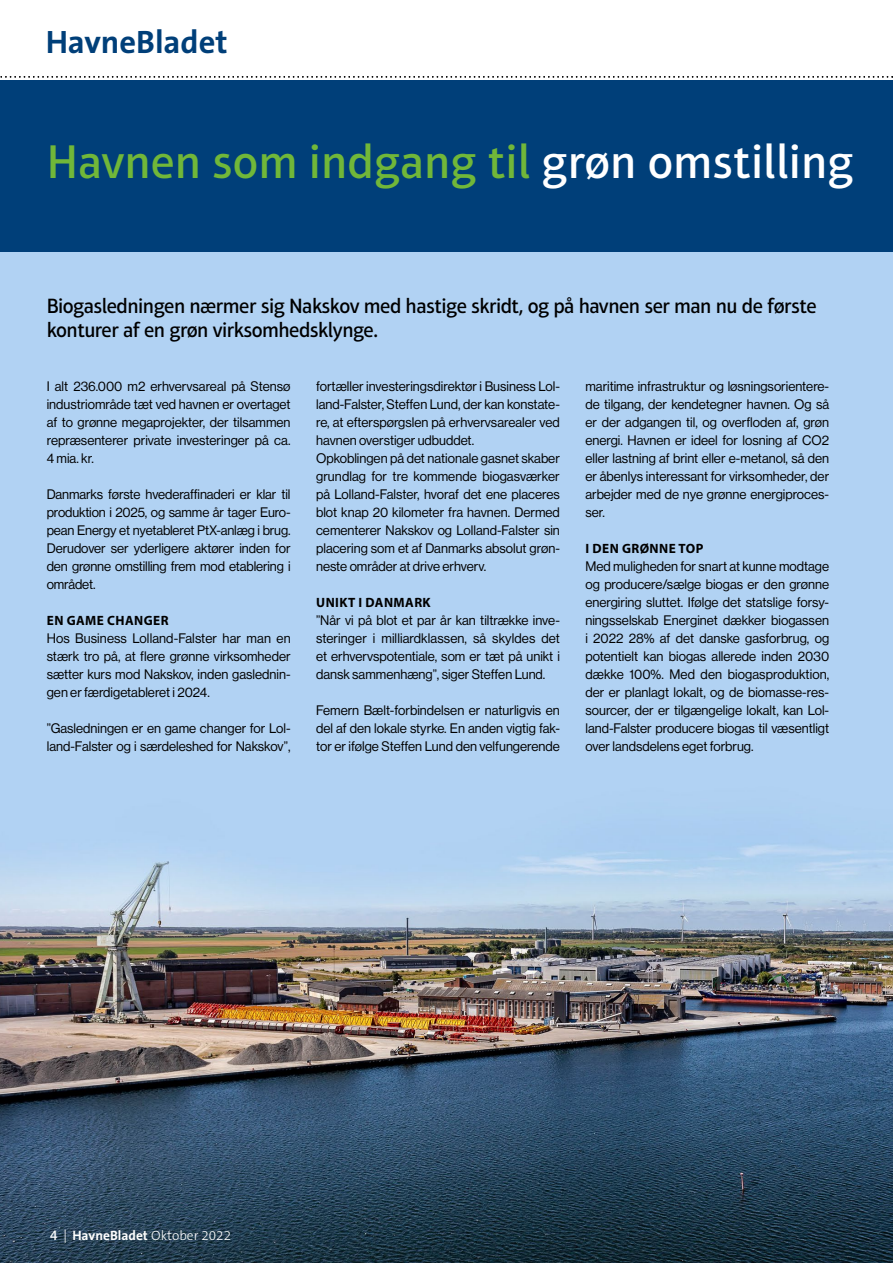
<style>
.page{position:relative;width:893px;height:1263px;background:#fff}
.page>*{position:absolute;margin:0;border:0;box-sizing:border-box;transform-origin:0 0}
.t1{font:500 48px "Aptifer Sans LTW01";color:#71b739}
.t2{font:700 32.55px "The Sans OT7";color:#003f79}
.t3{font:500 21px/24px "Aptifer Sans LTW01";letter-spacing:-.025em;color:#000}
.t4{font:13.5px/18px "N Haas Grotesk DS Pro 55 Rg";color:#000;text-align:justify}
.t5{font:700 13.5px "Myriad Pro";letter-spacing:.03em;color:#000}
.t6{font:700 13.5px "The Sans OT7";color:#fff}
.s1{color:#fff}
.s2{font-family:"Helvetica Neue LT Std";font-weight:500}
.s3{font-family:"Helvetica Neue LT Std";font-weight:300}
.s4{font-family:"The Sans OT3";font-weight:300}
</style>
<div class="page">
<div style="left:0;top:80px;width:893px;height:172px;background:#003f79"></div>
<img style="left:0;top:252px;width:893px;height:1011px">
<svg style="left:0;top:76px;width:893px;height:2px"></svg>
<h2 class="t2" style="left:46px;top:21px;width:183px">HavneBladet</h2>
<h1 class="t1" style="left:47px;top:134px;width:808px">Havnen som indgang til <span class="s1">grøn omstilling</span></h1>
<h3 class="t3" style="left:47px;top:294px;width:771px">Biogasledningen nærmer sig Nakskov med hastige skridt, og på havnen ser man nu de første konturer af en grøn virksomhedsklynge.</h3>
<p class="t4" style="left:316px;top:377px;width:245px;text-align:left">fortæller investeringsdirektør i Business Lol&shy;land-Falster, Steffen Lund, der kan konstate&shy;re, at efterspørgslen på erhvervsarealer ved havnen overstiger udbuddet.<br>Opkoblingen på det nationale gasnet skaber grundlag for tre kommende biogasværker på Lolland-Falster, hvoraf det ene placeres blot knap 20 kilometer fra havnen. Dermed cementerer Nakskov og Lolland-Falster sin placering som et af Danmarks absolut grøn&shy;neste områder at drive erhverv.</p>
<p class="t5" style="left:316px;top:595px;width:116px">UNIKT I DANMARK</p>
<p class="t4" style="left:316px;top:611px;width:245px">”Når vi på blot et par år kan tiltrække inve&shy;steringer i milliardklassen, så skyldes det et erhvervspotentiale, som er tæt på unikt i dansk sammenhæng”, siger Steffen Lund.</p>
<p class="t4" style="left:316px;top:701px;width:245px">Femern Bælt-forbindelsen er naturligvis en del af den lokale styrke. En anden vigtig fak&shy;tor er ifølge Steffen Lund den velfungerende</p>
<p class="t4" style="left:47px;top:377px;width:245px">I alt 236.000 m2 erhvervsareal på Stensø industriområde tæt ved havnen er overtaget af to grønne megaprojekter, der tilsammen repræsenterer private investeringer på ca.<br>4 mia. kr.</p>
<p class="t4" style="left:47px;top:485px;width:245px">Danmarks første hvederaffinaderi er klar til produktion i 2025, og samme år tager Euro&shy;pean Energy et nyetableret PtX-anlæg i brug.<br>Derudover ser yderligere aktører inden for den grønne omstilling frem mod etablering i området.</p>
<p class="t5" style="left:47px;top:613px;width:123px">EN GAME CHANGER</p>
<p class="t4" style="left:47px;top:629px;width:245px">Hos Business Lolland-Falster har man en stærk tro på, at flere grønne virksomheder sætter kurs mod Nakskov, inden gaslednin&shy;gen er færdigetableret i 2024.</p>
<p class="t4" style="left:47px;top:719px;width:245px">”Gasledningen er en game changer for Lol&shy;land-Falster og i særdeleshed for Nakskov”,</p>
<p class="t4" style="left:585px;top:377px;width:245px">maritime infrastruktur og løsningsorientere&shy;de tilgang, der kendetegner havnen. Og så er der adgangen til, og overfloden af, grøn energi. Havnen er ideel for losning af CO2 eller lastning af brint eller e-metanol, så den er åbenlys interessant for virksomheder, der arbejder med de nye grønne energiproces&shy;ser.</p>
<p class="t5" style="left:585px;top:541px;width:119px">I DEN GRØNNE TOP</p>
<p class="t4" style="left:585px;top:557px;width:245px">Med muligheden for snart at kunne modtage og producere/sælge biogas er den grønne energiring sluttet. Ifølge det statslige forsy&shy;ningsselskab Energinet dækker biogassen i 2022 28% af det danske gasforbrug, og potentielt kan biogas allerede inden 2030 dække 100%. Med den biogasproduktion, der er planlagt lokalt, og de biomasse-res&shy;sourcer, der er tilgængelige lokalt, kan Lol&shy;land-Falster producere biogas til væsentligt over landsdelens eget forbrug.</p>
<p class="t6" style="left:50px;top:1226px;width:183px"><span class="s2">4</span> <span class="s3">|</span> HavneBladet <span class="s4">Oktober 2022</span></p>
</div>
